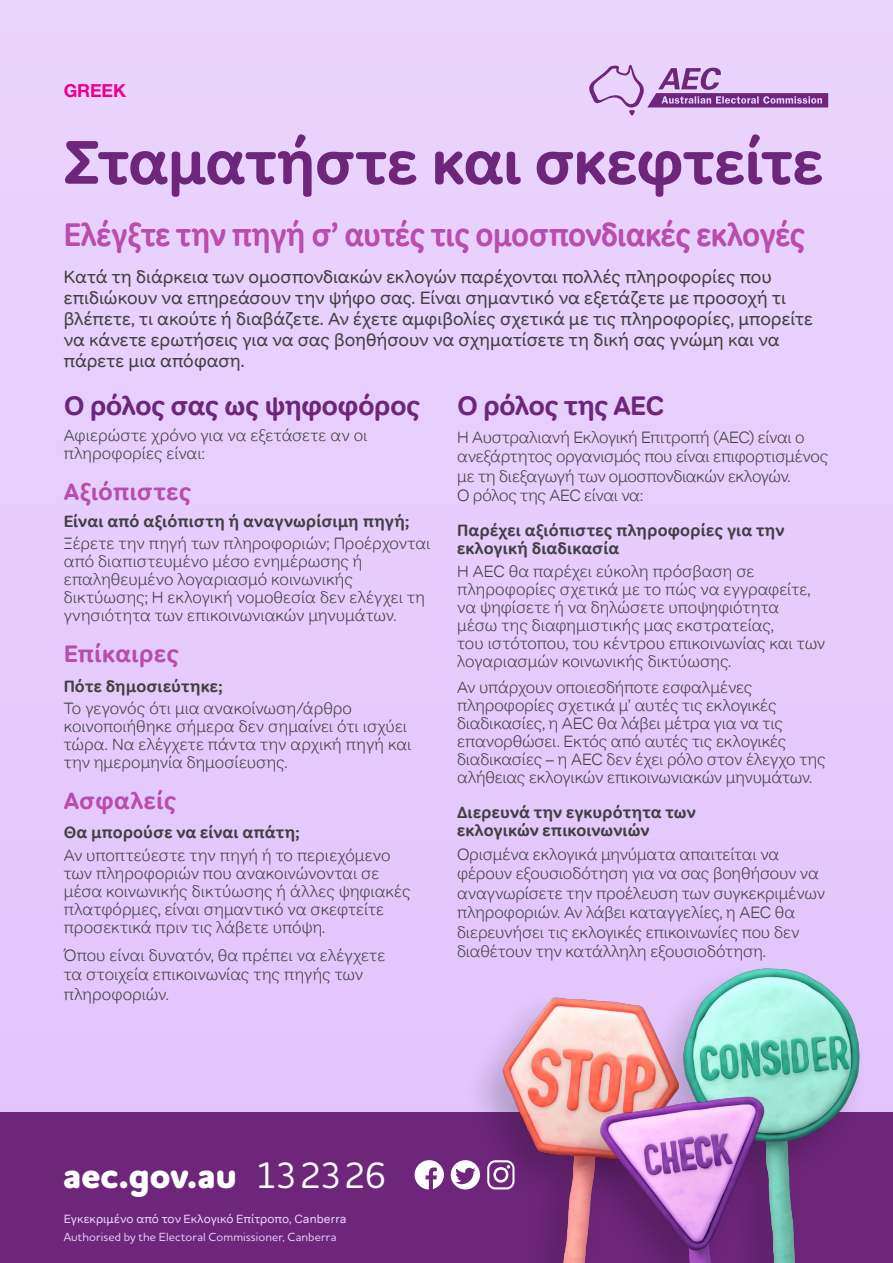
<style>
.page{position:relative;width:893px;height:1263px;background:#e6cdfd}
.page>*{position:absolute;margin:0;border:0;box-sizing:border-box;transform-origin:0 0}
.t1{font:700 61.5px "Tondo";letter-spacing:-.02em;color:#6e267b}
.t2{font:800 37.35px "Houschka Rounded";letter-spacing:-.01em;color:#fff}
.t3{font:33px "Tondo Signage";letter-spacing:-.02em;color:#b94cac}
.t4{font:700 27px "Tondo";letter-spacing:-.025em;color:#6e267b}
.t5{font:700 24px "Tondo";letter-spacing:.005em;color:#b94cac}
.t6{font:18px/21px "Tondo";letter-spacing:.005em;color:#414042}
.t7{font:700 18px "Helvetica Neue LT Std";letter-spacing:-.005em;color:#ec008c}
.t8{font:300 16.5px/18px "Tondo";color:#414042}
.t9{font:16.5px/18px "Tondo Signage";letter-spacing:.005em;color:#414042;scale:1.1 1}
.t10{font:300 16.5px/19.5px "Tondo";letter-spacing:-.02em;color:#414042}
.t11{font:500 12px "Houschka Rounded";letter-spacing:.01em;color:#ead5fd}
.t12{font:12px "Tondo";letter-spacing:.005em;color:#ead5fd}
.s1{font-weight:500}
</style>
<div class="page">
<svg style="left:589px;top:65px;width:239px;height:51px"></svg>
<div style="left:0;top:1112px;width:893px;height:151px;background:#6e267b"></div>
<svg style="left:415px;top:1160px;width:29px;height:29px"></svg>
<svg style="left:451px;top:1160px;width:12px;height:29px"></svg>
<div style="left:463px;top:990px;width:225px;height:273px;background:#000;opacity:.2"></div>
<img style="left:493px;top:990px;width:150px;height:273px">
<div style="left:643px;top:961px;width:226px;height:302px;background:#000;opacity:.2"></div>
<img style="left:677px;top:961px;width:192px;height:302px">
<div style="left:560px;top:1089px;width:214px;height:174px;background:#000;opacity:.2"></div>
<img style="left:583px;top:1087px;width:197px;height:176px">
<p class="t7" style="left:64px;top:79px;width:64px">GREEK</p>
<h1 class="t1" style="left:64px;top:124px;width:762px">Σταματήστε και σκεφτείτε</h1>
<h3 class="t3" style="left:64px;top:214px;width:743px">Ελέγξτε την πηγή σ’ αυτές τις ομοσπονδιακές εκλογές</h3>
<p class="t6" style="left:64px;top:266px;width:750px">Κατά τη διάρκεια των ομοσπονδιακών εκλογών παρέχονται πολλές πληροφορίες που επιδιώκουν να επηρεάσουν την ψήφο σας. Είναι σημαντικό να εξετάζετε με προσοχή τι βλέπετε, τι ακούτε ή διαβάζετε. Αν έχετε αμφιβολίες σχετικά με τις πληροφορίες, μπορείτε να κάνετε ερωτήσεις για να σας βοηθήσουν να σχηματίσετε τη δική σας γνώμη και να πάρετε μια απόφαση.</p>
<h3 class="t4" style="left:64px;top:389px;width:358px">Ο ρόλος σας ως ψηφοφόρος</h3>
<p class="t8" style="left:64px;top:427px;width:305px">Αφιερώστε χρόνο για να εξετάσετε αν οι πληροφορίες είναι:</p>
<h3 class="t5" style="left:64px;top:477px;width:129px">Αξιόπιστες</h3>
<p class="t9" style="left:64px;top:512px;width:315px">Είναι από αξιόπιστη ή αναγνωρίσιμη πηγή;</p>
<p class="t8" style="left:64px;top:534px;width:368px">Ξέρετε την πηγή των πληροφοριών; Προέρχονται από διαπιστευμένο μέσο ενημέρωσης ή επαληθευμένο λογαριασμό κοινωνικής δικτύωσης; Η εκλογική νομοθεσία δεν ελέγχει τη γνησιότητα των επικοινωνιακών μηνυμάτων.</p>
<h3 class="t5" style="left:64px;top:639px;width:117px">Επίκαιρες</h3>
<p class="t9" style="left:64px;top:677px;width:146px">Πότε δημοσιεύτηκε;</p>
<p class="t8" style="left:64px;top:699px;width:349px">Το γεγονός ότι μια ανακοίνωση/άρθρο κοινοποιήθηκε σήμερα δεν σημαίνει ότι ισχύει τώρα. Να ελέγχετε πάντα την αρχική πηγή και την ημερομηνία δημοσίευσης.</p>
<h3 class="t5" style="left:64px;top:786px;width:114px">Ασφαλείς</h3>
<p class="t9" style="left:64px;top:824px;width:216px">Θα μπορούσε να είναι απάτη;</p>
<p class="t8" style="left:64px;top:846px;width:348px">Αν υποπτεύεστε την πηγή ή το περιεχόμενο των πληροφοριών που ανακοινώνονται σε μέσα κοινωνικής δικτύωσης ή άλλες ψηφιακές πλατφόρμες, είναι σημαντικό να σκεφτείτε προσεκτικά πριν τις λάβετε υπόψη.</p>
<p class="t8" style="left:64px;top:945px;width:323px;line-height:19.5px">Όπου είναι δυνατόν, θα πρέπει να ελέγχετε τα στοιχεία επικοινωνίας της πηγής των πληροφοριών.</p>
<h3 class="t4" style="left:457px;top:389px;width:208px">Ο ρόλος της AEC</h3>
<p class="t10" style="left:457px;top:427px;width:373px">Η Αυστραλιανή Εκλογική Επιτροπή (AEC) είναι ο ανεξάρτητος οργανισμός που είναι επιφορτισμένος με τη διεξαγωγή των ομοσπονδιακών εκλογών.<br>Ο ρόλος της AEC είναι να:</p>
<p class="t9" style="left:457px;top:522px;width:299px">Παρέχει αξιόπιστες πληροφορίες για την εκλογική διαδικασία</p>
<p class="t8" style="left:457px;top:562px;width:370px">Η AEC θα παρέχει εύκολη πρόσβαση σε πληροφορίες σχετικά με το πώς να εγγραφείτε, να ψηφίσετε ή να δηλώσετε υποψηφιότητα<br>μέσω της διαφημιστικής μας εκστρατείας,<br>του ιστότοπου, του κέντρου επικοινωνίας και των λογαριασμών κοινωνικής δικτύωσης.</p>
<p class="t8" style="left:457px;top:678px;width:370px">Αν υπάρχουν οποιεσδήποτε εσφαλμένες πληροφορίες σχετικά μ’ αυτές τις εκλογικές διαδικασίες, η AEC θα λάβει μέτρα για να τις επανορθώσει. Εκτός από αυτές τις εκλογικές διαδικασίες – η AEC δεν έχει ρόλο στον έλεγχο της αλήθειας εκλογικών επικοινωνιακών μηνυμάτων.</p>
<p class="t9" style="left:457px;top:803px;width:218px">Διερευνά την εγκυρότητα των εκλογικών επικοινωνιών</p>
<p class="t8" style="left:457px;top:844px;width:369px;line-height:19.5px">Ορισμένα εκλογικά μηνύματα απαιτείται να φέρουν εξουσιοδότηση για να σας βοηθήσουν να αναγνωρίσετε την προέλευση των συγκεκριμένων πληροφοριών. Αν λάβει καταγγελίες, η AEC θα διερευνήσει τις εκλογικές επικοινωνίες που δεν διαθέτουν την κατάλληλη εξουσιοδότηση.</p>
<h2 class="t2" style="left:63px;top:1151px;width:325px">aec.gov.au <span class="s1">132326</span></h2>
<p class="t12" style="left:64px;top:1212px;width:284px">Εγκεκριμένο από τον Εκλογικό Επίτροπο, Canberra</p>
<p class="t11" style="left:64px;top:1229px;width:274px">Authorised by the Electoral Commissioner, Canberra</p>
</div>
